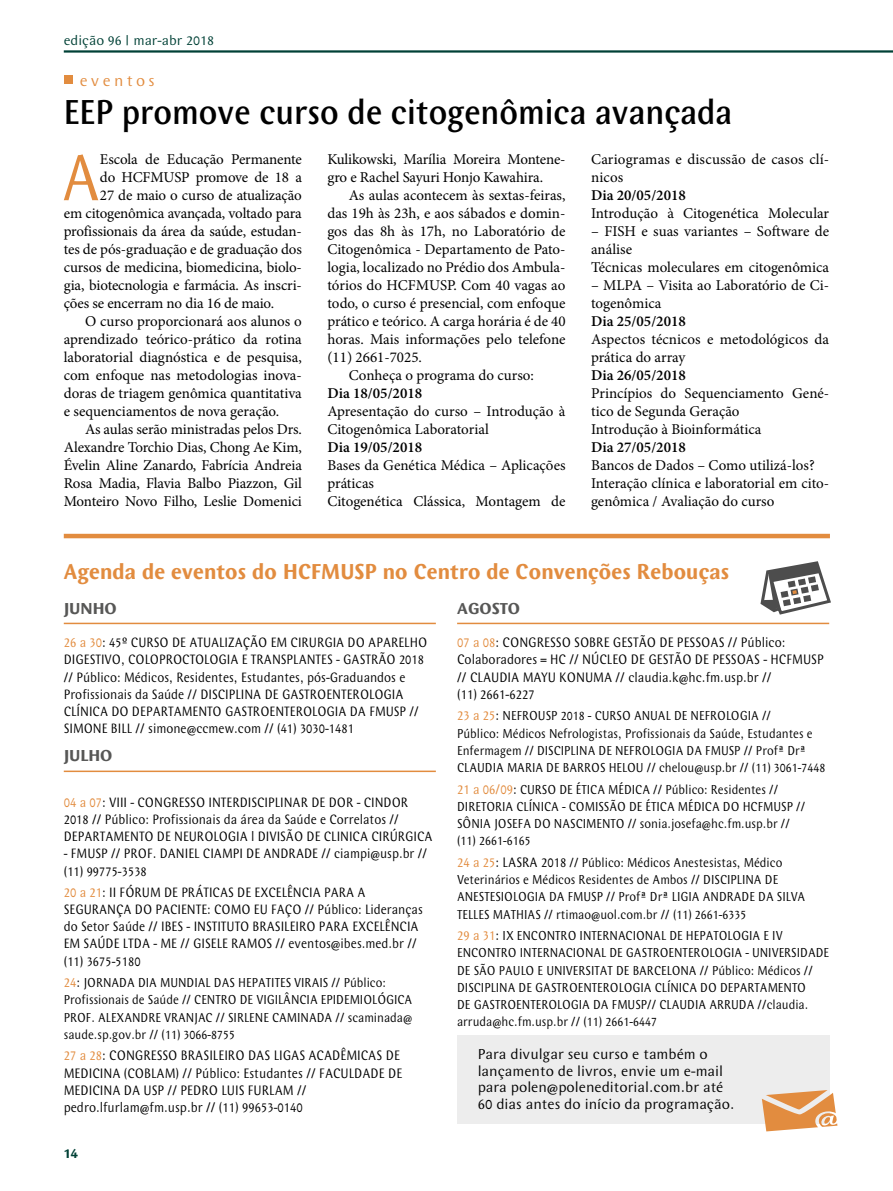
<style>
.page{position:relative;width:893px;height:1191px;background:#fff}
.page>*{position:absolute;margin:0;border:0;box-sizing:border-box;transform-origin:0 0}
.t1{font:69px "Wunderlich Normal";color:#e28c3f;scale:.9 1}
.t2{font:500 36px "Wunderlich";color:#000;scale:.9 1}
.t3{font:700 22.5px "Wunderlich";letter-spacing:.01em;color:#e28c3f;scale:.92 1}
.t4{font:700 16.5px "Wunderlich";color:#575756}
.t5{font:16.5px "Wunderlich Normal";letter-spacing:.2em;color:#e28c3f}
.t6{font:15px/18px "Minion Pro";letter-spacing:-.005em;color:#000}
.t7{font:15px/16.5px "Wunderlich";color:#000}
.t8{font:600 15px "Minion Pro";color:#000}
.t9{font:14.25px/17.2px "Wunderlich";color:#000;scale:.9 1}
.t10{font:14.25px "Wunderlich";color:#004136}
.t11{font:700 14.25px "Wunderlich";color:#004136}
.t12{font:14.1px/17.2px "Wunderlich";color:#000;scale:.9 1}
.t13{font:13.5px/17.2px "Wunderlich";color:#000;scale:.9 1}
.s1{font-size:14.25px;color:#e28c3f}
.s2{font-size:14.25px}
.s3{color:#e28c3f}
</style>
<div class="page">
<div style="left:64px;top:75px;width:9px;height:9px;background:#e28c3f"></div>
<hr style="left:64px;top:50px;width:829px;height:3px;background:#004136">
<hr style="left:64px;top:622px;width:372px;height:2px;background:#e28c3f">
<svg style="left:760px;top:561px;width:71px;height:54px"></svg>
<div style="left:457px;top:1035px;width:372px;height:88px;background:#ededed"></div>
<svg style="left:762px;top:1090px;width:75px;height:41px"></svg>
<hr style="left:64px;top:770px;width:372px;height:2px;background:#e28c3f">
<hr style="left:457px;top:622px;width:372px;height:2px;background:#e28c3f">
<hr style="left:64px;top:534px;width:766px;height:4px;background:#e28c3f">
<p class="t10" style="left:64px;top:33px;width:152px">edição 96 | mar-abr 2018</p>
<p class="t5" style="left:80px;top:71px;width:77px">eventos</p>
<h2 class="t2" style="left:64px;top:92px;width:744px">EEP promove curso de citogenômica avançada</h2>
<h1 class="t1" style="left:61px;top:139px;width:45px">A</h1>
<p class="t6" style="left:100px;top:150px;width:203px">Escola de Educação Permanente</p>
<p class="t6" style="left:100px;top:168px;width:203px">do HCFMUSP promove de 18 a</p>
<p class="t6" style="left:100px;top:186px;width:203px">27 de maio o curso de atualização</p>
<p class="t6" style="left:64px;top:204px;width:240px">em citogenômica avançada, voltado para</p>
<p class="t6" style="left:64px;top:222px;width:240px">profissionais da área da saúde, estudan-</p>
<p class="t6" style="left:64px;top:240px;width:240px">tes de pós-graduação e de graduação dos</p>
<p class="t6" style="left:64px;top:258px;width:240px">cursos de medicina, biomedicina, biolo-</p>
<p class="t6" style="left:64px;top:276px;width:240px">gia, biotecnologia e farmácia. As inscri-</p>
<p class="t6" style="left:64px;top:294px;width:212px">ções se encerram no dia 16 de maio.</p>
<p class="t6" style="left:85px;top:312px;width:218px">O curso proporcionará aos alunos o</p>
<p class="t6" style="left:64px;top:330px;width:240px">aprendizado teórico-prático da rotina</p>
<p class="t6" style="left:64px;top:348px;width:240px">laboratorial diagnóstica e de pesquisa,</p>
<p class="t6" style="left:64px;top:366px;width:240px">com enfoque nas metodologias inova-</p>
<p class="t6" style="left:64px;top:384px;width:240px">doras de triagem genômica quantitativa</p>
<p class="t6" style="left:64px;top:402px;width:217px">e sequenciamentos de nova geração.</p>
<p class="t6" style="left:85px;top:420px;width:218px">As aulas serão ministradas pelos Drs.</p>
<p class="t6" style="left:64px;top:438px;width:240px">Alexandre Torchio Dias, Chong Ae Kim,</p>
<p class="t6" style="left:64px;top:456px;width:240px">Évelin Aline Zanardo, Fabrícia Andreia</p>
<p class="t6" style="left:64px;top:474px;width:240px">Rosa Madia, Flavia Balbo Piazzon, Gil</p>
<p class="t6" style="left:64px;top:492px;width:240px">Monteiro Novo Filho, Leslie Domenici</p>
<p class="t6" style="left:327px;top:150px;width:240px">Kulikowski, Marília Moreira Montene&shy;gro e Rachel Sayuri Honjo Kawahira.</p>
<p class="t6" style="left:349px;top:186px;width:218px">As aulas acontecem às sextas-feiras,</p>
<p class="t6" style="left:327px;top:204px;width:240px">das 19h às 23h, e aos sábados e domin-</p>
<p class="t6" style="left:327px;top:222px;width:240px">gos das 8h às 17h, no Laboratório de</p>
<p class="t6" style="left:327px;top:240px;width:240px">Citogenômica - Departamento de Pato-</p>
<p class="t6" style="left:327px;top:258px;width:240px">logia, localizado no Prédio dos Ambula-</p>
<p class="t6" style="left:327px;top:276px;width:240px">tórios do HCFMUSP. Com 40 vagas ao</p>
<p class="t6" style="left:327px;top:294px;width:240px">todo, o curso é presencial, com enfoque</p>
<p class="t6" style="left:327px;top:312px;width:240px">prático e teórico. A carga horária é de 40</p>
<p class="t6" style="left:327px;top:330px;width:240px">horas. Mais informações pelo telefone</p>
<p class="t6" style="left:327px;top:348px;width:96px">(11) 2661-7025.</p>
<p class="t6" style="left:349px;top:366px;width:187px">Conheça o programa do curso:</p>
<p class="t8" style="left:327px;top:383px;width:96px">Dia 18/05/2018</p>
<p class="t6" style="left:327px;top:402px;width:240px">Apresentação do curso – Introdução à<br>Citogenômica Laboratorial</p>
<p class="t8" style="left:327px;top:437px;width:96px">Dia 19/05/2018</p>
<p class="t6" style="left:327px;top:456px;width:240px">Bases da Genética Médica – Aplicações práticas<br>Citogenética Clássica, Montagem de</p>
<p class="t6" style="left:591px;top:150px;width:240px">Cariogramas e discussão de casos clí&shy;nicos</p>
<p class="t8" style="left:591px;top:185px;width:96px">Dia 20/05/2018</p>
<p class="t6" style="left:591px;top:204px;width:240px">Introdução à Citogenética Molecular</p>
<p class="t6" style="left:591px;top:222px;width:240px">– FISH e suas variantes – Software de análise<br>Técnicas moleculares em citogenômica</p>
<p class="t6" style="left:591px;top:276px;width:240px">– MLPA – Visita ao Laboratório de Ci&shy;togenômica</p>
<p class="t8" style="left:591px;top:311px;width:96px">Dia 25/05/2018</p>
<p class="t6" style="left:591px;top:330px;width:240px">Aspectos técnicos e metodológicos da prática do array</p>
<p class="t8" style="left:591px;top:365px;width:96px">Dia 26/05/2018</p>
<p class="t6" style="left:591px;top:384px;width:240px">Princípios do Sequenciamento Gené&shy;tico de Segunda Geração<br>Introdução à Bioinformática</p>
<p class="t8" style="left:591px;top:437px;width:96px">Dia 27/05/2018</p>
<p class="t6" style="left:591px;top:456px;width:240px">Bancos de Dados – Como utilizá-los?<br>Interação clínica e laboratorial em cito&shy;genômica / Avaliação do curso</p>
<h3 class="t3" style="left:64px;top:559px;width:725px">Agenda de eventos do HCFMUSP no Centro de Convenções Rebouças</h3>
<p class="t4" style="left:64px;top:598px;width:55px">JUNHO</p>
<p class="t12" style="left:64px;top:634px;width:405px"><span class="s1">26 a 30</span><span class="s2">:</span> 45º CURSO DE ATUALIZAÇÃO EM CIRURGIA DO APARELHO DIGESTIVO, COLOPROCTOLOGIA E TRANSPLANTES - GASTRÃO 2018 // Público: Médicos, Residentes, Estudantes, pós-Graduandos e Profissionais da Saúde // DISCIPLINA DE GASTROENTEROLOGIA CLÍNICA DO DEPARTAMENTO GASTROENTEROLOGIA DA FMUSP // SIMONE BILL // simone@ccmew.com // (41) 3030-1481</p>
<p class="t4" style="left:457px;top:598px;width:64px">AGOSTO</p>
<p class="t9" style="left:457px;top:634px;width:409px"><span class="s3">07 a 08</span>: CONGRESSO SOBRE GESTÃO DE PESSOAS // Público:<br>Colaboradores = HC // NÚCLEO DE GESTÃO DE PESSOAS - HCFMUSP // CLAUDIA MAYU KONUMA // claudia.k@hc.fm.usp.br //<br>(11) 2661-6227</p>
<p class="t13" style="left:457px;top:707px;width:411px"><span class="s1">23 a 25</span><span class="s2">:</span> NEFROUSP 2018 - CURSO ANUAL DE NEFROLOGIA //<br>Público: Médicos Nefrologistas, Profissionais da Saúde, Estudantes e Enfermagem // DISCIPLINA DE NEFROLOGIA DA FMUSP // Profª Drª CLAUDIA MARIA DE BARROS HELOU // chelou@usp.br // (11) 3061-7448</p>
<p class="t13" style="left:457px;top:780px;width:388px"><span class="s1">21 a 06/09</span><span class="s2">:</span> CURSO DE ÉTICA MÉDICA // Público: Residentes // DIRETORIA CLÍNICA - COMISSÃO DE ÉTICA MÉDICA DO HCFMUSP // SÔNIA JOSEFA DO NASCIMENTO // sonia.josefa@hc.fm.usp.br // (11) 2661-6165</p>
<p class="t13" style="left:457px;top:854px;width:388px"><span class="s1">24 a 25</span><span class="s2">: LASRA 2018</span> // Público: Médicos Anestesistas, Médico Veterinários e Médicos Residentes de Ambos // DISCIPLINA DE ANESTESIOLOGIA DA FMUSP // Profª Drª LIGIA ANDRADE DA SILVA TELLES MATHIAS // rtimao@uol.com.br // (11) 2661-6335</p>
<p class="t13" style="left:457px;top:927px;width:415px"><span class="s1">29 a 31</span><span class="s2">:</span> IX ENCONTRO INTERNACIONAL DE HEPATOLOGIA E IV ENCONTRO INTERNACIONAL DE GASTROENTEROLOGIA - UNIVERSIDADE DE SÃO PAULO E UNIVERSITAT DE BARCELONA // Público: Médicos // DISCIPLINA DE GASTROENTEROLOGIA CLÍNICA DO DEPARTAMENTO<br>DE GASTROENTEROLOGIA DA FMUSP// CLAUDIA ARRUDA //claudia. arruda@hc.fm.usp.br // (11) 2661-6447</p>
<p class="t4" style="left:64px;top:746px;width:50px">JULHO</p>
<p class="t12" style="left:64px;top:793px;width:411px"><span class="s1">04 a 07</span><span class="s2">:</span> VIII - CONGRESSO INTERDISCIPLINAR DE DOR - CINDOR<br>2018 // Público: Profissionais da área da Saúde e Correlatos //<br>DEPARTAMENTO DE NEUROLOGIA l DIVISÃO DE CLINICA CIRÚRGICA</p>
<p class="t12" style="left:64px;top:845px;width:405px">- FMUSP // PROF. DANIEL CIAMPI DE ANDRADE // ciampi@usp.br // (11) 99775-3538</p>
<p class="t12" style="left:64px;top:884px;width:400px"><span class="s1">20 a 21</span><span class="s2">:</span> II FÓRUM DE PRÁTICAS DE EXCELÊNCIA PARA A SEGURANÇA DO PACIENTE: COMO EU FAÇO // Público: Lideranças do Setor Saúde // IBES - INSTITUTO BRASILEIRO PARA EXCELÊNCIA EM SAÚDE LTDA - ME // GISELE RAMOS // eventos@ibes.med.br // (11) 3675-5180</p>
<p class="t13" style="left:64px;top:974px;width:389px"><span class="s1">24</span><span class="s2">:</span> JORNADA DIA MUNDIAL DAS HEPATITES VIRAIS // Público:<br>Profissionais de Saúde // CENTRO DE VIGILÂNCIA EPIDEMIOLÓGICA PROF. ALEXANDRE VRANJAC // SIRLENE CAMINADA // scaminada@ saude.sp.gov.br // (11) 3066-8755</p>
<p class="t9" style="left:64px;top:1047px;width:378px"><span class="s3">27 a 28</span>: CONGRESSO BRASILEIRO DAS LIGAS ACADÊMICAS DE MEDICINA (COBLAM) // Público: Estudantes // FACULDADE DE MEDICINA DA USP // PEDRO LUIS FURLAM // pedro.lfurlam@fm.usp.br // (11) 99653-0140</p>
<p class="t7" style="left:478px;top:1046px;width:258px">Para divulgar seu curso e também o lançamento de livros, envie um e-mail para polen@poleneditorial.com.br até 60 dias antes do início da programação.</p>
<p class="t11" style="left:64px;top:1145px;width:16px">14</p>
</div>
